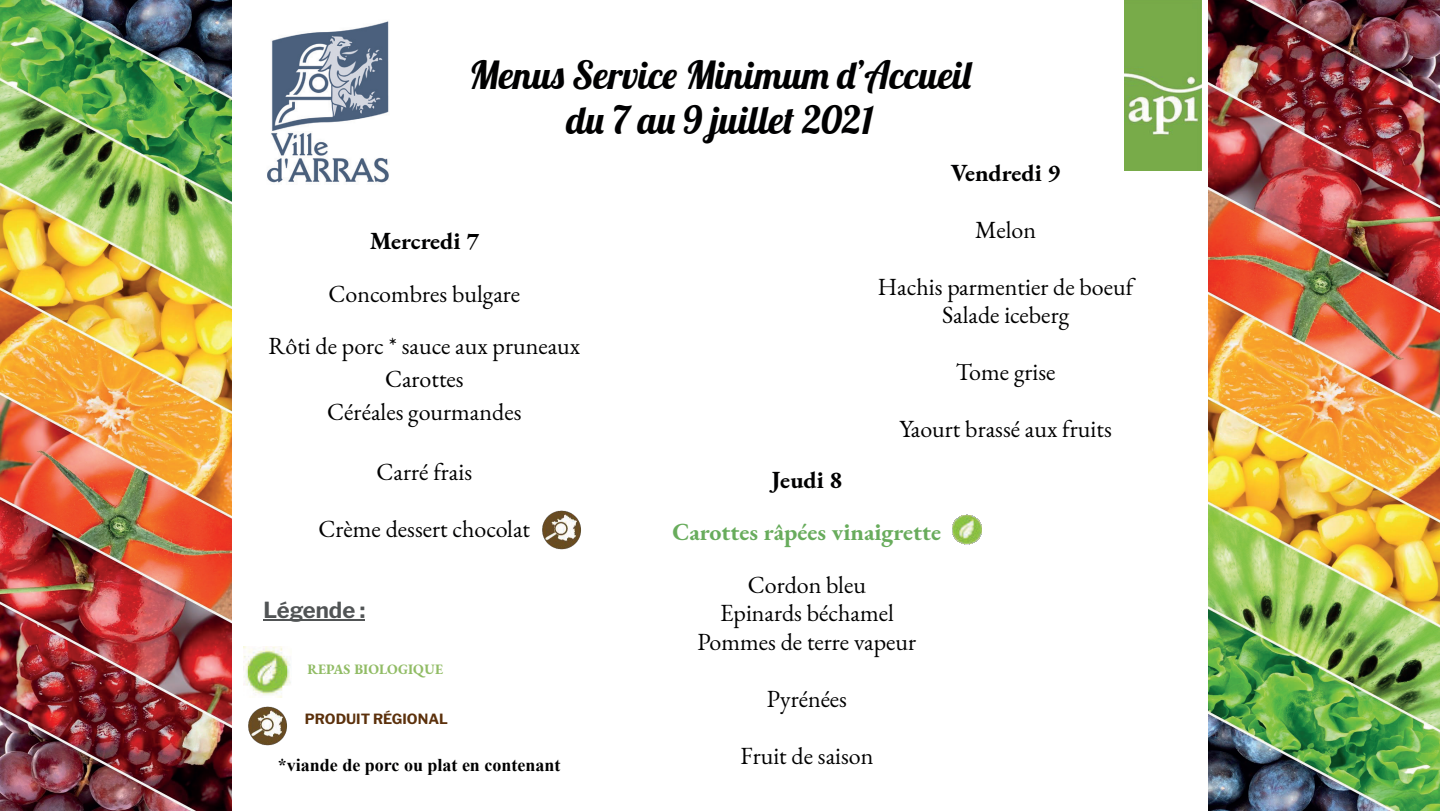
<style>
.page{position:relative;width:1440px;height:811px;background:#fff}
.page>*{position:absolute;margin:0;border:0;box-sizing:border-box;transform-origin:0 0}
.t1{font:38px/45px "Lobster";color:#000001;text-align:center}
.t2{font:24px/28.4px "EB Garamond";color:#000001;text-align:center}
.t3{font:700 24px "EB Garamond";color:#68ac5c}
.t4{font:700 24px "EB Garamond";color:#000001}
.t5{font:700 22px "Libre Franklin";color:#515455}
.t6{font:700 18px "Times New Roman";color:#000001}
.t7{font:700 14px "EB Garamond";color:#91bc65}
.t8{font:700 14px "Libre Franklin";color:#5c310c}
</style>
<div class="page">
<img style="left:1209px;top:0;width:231px;height:810px">
<img style="left:0;top:0;width:231px;height:810px">
<img style="left:1125px;top:0;width:77px;height:171px">
<img style="left:952px;top:514px;width:30px;height:31px">
<hr style="left:264px;top:619px;width:101px;height:2px;background:#515455">
<img style="left:243px;top:646px;width:48px;height:51px">
<img style="left:248px;top:706px;width:39px;height:40px">
<img style="left:542px;top:510px;width:39px;height:40px">
<img style="left:267px;top:21px;width:122px;height:162px">
<h1 class="t1" style="left:469px;top:56px;width:505px">Menus Service Minimum d’Accueil du 7 au 9 juillet 2021</h1>
<p class="t4" style="left:370px;top:226px;width:111px">Mercredi 7</p>
<p class="t2" style="left:268px;top:267px;width:313px;line-height:52.6px">Concombres bulgare<br>Rôti de porc * sauce aux pruneaux</p>
<p class="t2" style="left:327px;top:363px;width:196px;line-height:33px">Carottes<br>Céréales gourmandes</p>
<p class="t2" style="left:377px;top:458px;width:97px">Carré frais</p>
<p class="t2" style="left:319px;top:515px;width:213px">Crème dessert chocolat</p>
<p class="t5" style="left:264px;top:592px;width:103px">Légende :</p>
<p class="t7" style="left:307px;top:660px;width:137px">REPAS BIOLOGIQUE</p>
<p class="t8" style="left:305px;top:708px;width:145px">PRODUIT RÉGIONAL</p>
<p class="t6" style="left:278px;top:752px;width:284px">*viande de porc ou plat en contenant</p>
<p class="t4" style="left:951px;top:157px;width:111px">Vendredi 9</p>
<p class="t2" style="left:975px;top:216px;width:62px">Melon</p>
<p class="t2" style="left:878px;top:273px;width:257px">Hachis parmentier de boeuf<br>Salade iceberg</p>
<p class="t2" style="left:956px;top:358px;width:101px">Tome grise</p>
<p class="t2" style="left:899px;top:415px;width:214px">Yaourt brassé aux fruits</p>
<p class="t4" style="left:772px;top:464px;width:72px">Jeudi 8</p>
<p class="t3" style="left:673px;top:517px;width:270px">Carottes râpées vinaigrette</p>
<p class="t2" style="left:698px;top:571px;width:220px">Cordon bleu<br>Epinards béchamel<br>Pommes de terre vapeur</p>
<p class="t2" style="left:767px;top:685px;width:82px">Pyrénées</p>
<p class="t2" style="left:740px;top:742px;width:134px">Fruit de saison</p>
</div>
